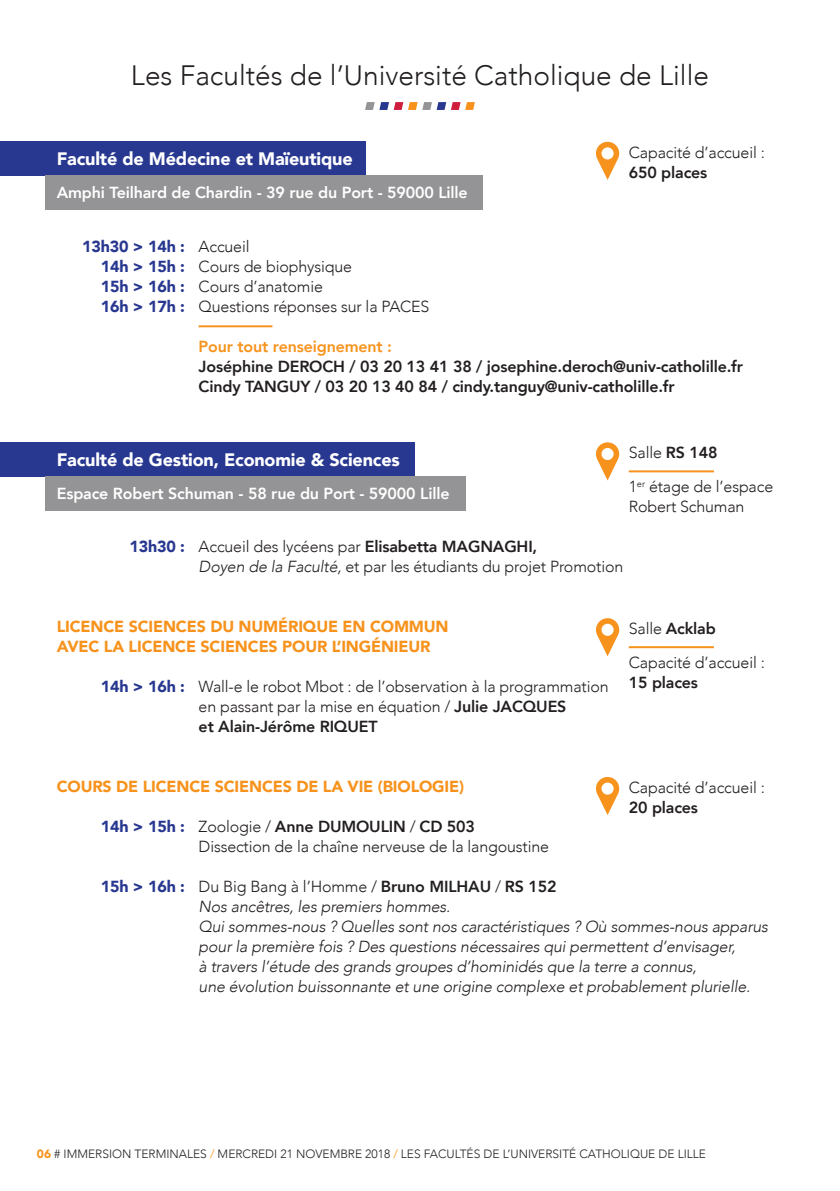
<style>
.page{position:relative;width:840px;height:1191px;background:#fff}
.page>*{position:absolute;margin:0;border:0;box-sizing:border-box;transform-origin:0 0}
.t1{font:300 28px "Avenir";color:#231f20}
.t2{font:900 18px "Avenir";letter-spacing:-.01em;color:#fff}
.t3{font:300 16px/20px "Avenir";letter-spacing:-.01em;color:#231f20}
.t4{font:italic 300 16px/20px "Avenir";letter-spacing:-.01em;color:#231f20}
.t5{font:800 16px/20px "Avenir";letter-spacing:-.01em;color:#231f20}
.t6{font:900 16px/20px "Avenir";letter-spacing:-.01em;color:#f7931d}
.t7{font:800 16px "Avenir";letter-spacing:-.01em;color:#fff}
.t8{font:800 16px "Avenir";letter-spacing:-.01em;color:#f7931d}
.t9{font:300 12px "Avenir";color:#231f20}
.s1{font-weight:900;color:#283890}
.s2{font-weight:800}
.s3{font-style:italic}
.s4{font-weight:900;font-style:normal;color:#283890}
.s5{font-style:normal}
.s6{font-weight:800;font-style:normal}
.s7{font-weight:900;color:#f7931d}
.s8{color:#f7931d}
</style>
<div class="page">
<hr style="left:198px;top:325px;width:74px;height:2px;background:#f7931d">
<svg style="left:365px;top:102px;width:109px;height:8px"></svg>
<div style="left:0;top:142px;width:365px;height:34px;background:#283890"></div>
<div style="left:45px;top:176px;width:437px;height:34px;background:#949395"></div>
<svg style="left:596px;top:142px;width:23px;height:38px"></svg>
<div style="left:0;top:442px;width:414px;height:34px;background:#283890"></div>
<div style="left:45px;top:476px;width:420px;height:34px;background:#949395"></div>
<svg style="left:596px;top:777px;width:23px;height:38px"></svg>
<svg style="left:596px;top:442px;width:23px;height:38px"></svg>
<hr style="left:628px;top:470px;width:85px;height:2px;background:#f7931d">
<svg style="left:596px;top:618px;width:23px;height:38px"></svg>
<hr style="left:628px;top:646px;width:85px;height:2px;background:#f7931d">
<h1 class="t1" style="left:131px;top:58px;width:579px">Les Facultés de l’Université Catholique de Lille</h1>
<p class="t2" style="left:57px;top:143px;width:297px">Faculté de Médecine et Maïeutique</p>
<p class="t7" style="left:57px;top:178px;width:412px">Amphi Teilhard de Chardin - 39 rue du Port - 59000 Lille</p>
<p class="t3" style="left:628px;top:142px;width:137px">Capacité d’accueil :</p>
<p class="t5" style="left:628px;top:161px;width:80px">650 places</p>
<p class="t3" style="left:101px;top:236px;width:330px;text-indent:-19px"><span class="s1">13h30 &gt; 14h :</span> Accueil<br><span class="s1">14h &gt; 15h :</span> Cours de biophysique<br><span class="s1">15h &gt; 16h :</span> Cours d’anatomie<br><span class="s1">16h &gt; 17h :</span> Questions réponses sur la PACES</p>
<p class="t8" style="left:198px;top:332px;width:195px">Pour tout renseignement :</p>
<p class="t5" style="left:198px;top:355px;width:545px">Joséphine DEROCH / 03 20 13 41 38 / josephine.deroch@univ-catholille.fr<br>Cindy TANGUY / 03 20 13 40 84 / cindy.tanguy@univ-catholille.fr</p>
<p class="t2" style="left:57px;top:444px;width:344px">Faculté de Gestion, Economie &amp; Sciences</p>
<p class="t7" style="left:57px;top:478px;width:394px">Espace Robert Schuman - 58 rue du Port - 59000 Lille</p>
<p class="t3" style="left:628px;top:436px;width:146px;line-height:34px">Salle <span class="s2">RS 148<br></span>1<sup>er</sup> étage de l’espace</p>
<p class="t3" style="left:628px;top:497px;width:117px">Robert Schuman</p>
<p class="t3" style="left:198px;top:536px;width:426px;text-indent:-69px"><span class="s1">13h30 :</span> Accueil des lycéens par <span class="s2">Elisabetta MAGNAGHI,<br></span><span class="s3">Doyen de la Faculté,</span> et par les étudiants du projet Promotion</p>
<p class="t6" style="left:57px;top:616px;width:393px">LICENCE SCIENCES DU NUMÉRIQUE EN COMMUN<br>AVEC LA LICENCE SCIENCES POUR L’INGÉNIEUR</p>
<p class="t3" style="left:198px;top:676px;width:411px;text-indent:-98px"><span class="s1">14h &gt; 16h :</span> Wall-e le robot Mbot : de l’observation à la programmation en passant par la mise en équation / <span class="s2">Julie JACQUES<br>et Alain-Jérôme RIQUET</span></p>
<p class="t3" style="left:628px;top:611px;width:137px;line-height:34px">Salle <span class="s2">Acklab<br></span>Capacité d’accueil :</p>
<p class="t5" style="left:628px;top:671px;width:71px">15 places</p>
<p class="t6" style="left:57px;top:776px;width:408px">COURS DE LICENCE SCIENCES DE LA VIE (BIOLOGIE)</p>
<p class="t3" style="left:198px;top:816px;width:351px;text-indent:-98px"><span class="s1">14h &gt; 15h :</span> Zoologie / <span class="s2">Anne DUMOULIN</span> / <span class="s2">CD 503<br></span>Dissection de la chaîne nerveuse de la langoustine</p>
<p class="t4" style="left:198px;top:876px;width:570px;text-indent:-98px"><span class="s4">15h &gt; 16h :</span> <span class="s5">Du Big Bang à l’Homme /</span> <span class="s6">Bruno MILHAU</span> <span class="s5">/</span> <span class="s6">RS 152<br></span>Nos ancêtres, les premiers hommes.<br>Qui sommes-nous ? Quelles sont nos caractéristiques ? Où sommes-nous apparus pour la première fois ? Des questions nécessaires qui permettent d’envisager,<br>à travers l’étude des grands groupes d’hominidés que la terre a connus,<br>une évolution buissonnante et une origine complexe et probablement plurielle.</p>
<p class="t3" style="left:628px;top:777px;width:137px">Capacité d’accueil :</p>
<p class="t5" style="left:628px;top:796px;width:71px">20 places</p>
<p class="t9" style="left:37px;top:1146px;width:670px"><span class="s7">06</span> # IMMERSION TERMINALES <span class="s8">/</span> MERCREDI 21 NOVEMBRE 2018 <span class="s8">/</span> LES FACULTÉS DE L’UNIVERSITÉ CATHOLIQUE DE LILLE</p>
</div>
